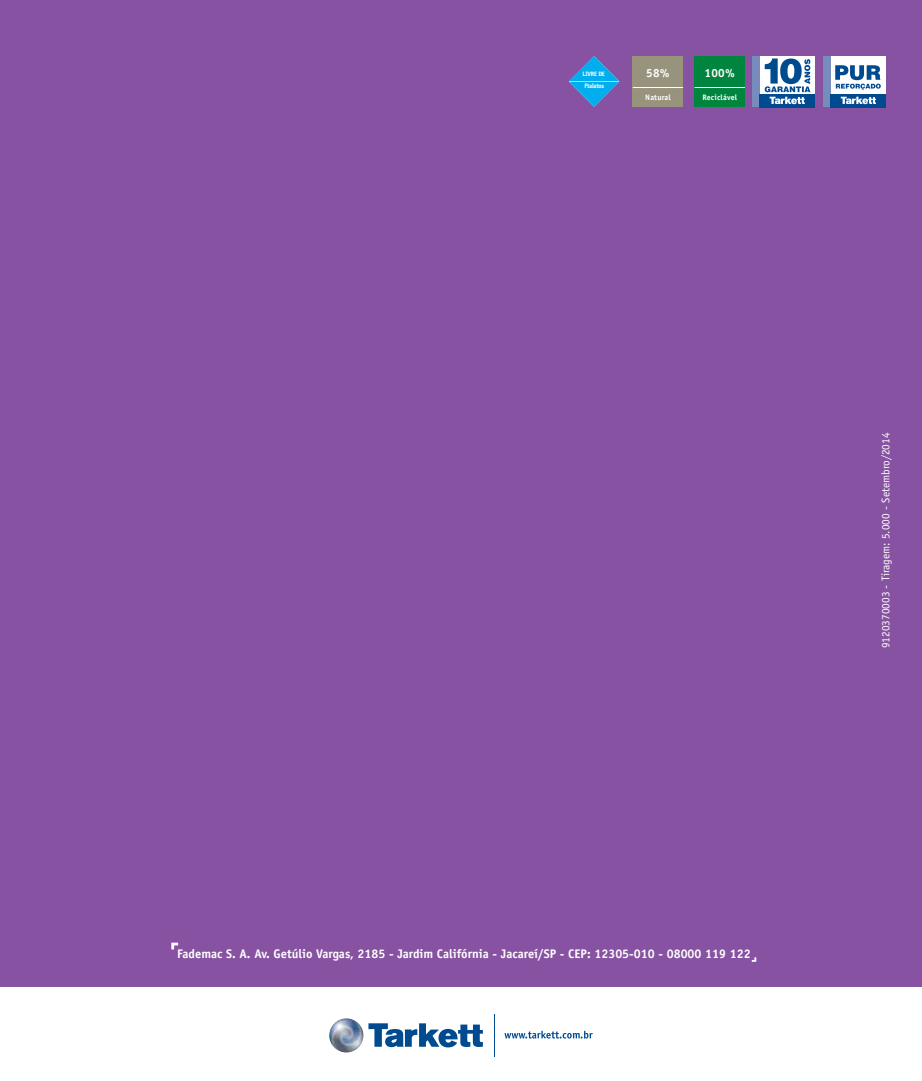
<style>
.page{position:relative;width:922px;height:1081px;background:#fff}
.page>*{position:absolute;margin:0;border:0;box-sizing:border-box;transform-origin:0 0}
.t1{font:700 12.5px "Officina Sans Std";color:#fff}
.t2{font:700 11.75px "Officina Sans Std";color:#fff}
.t3{font:11.25px "Officina Sans Std";color:#fff}
.t4{font:700 7.88px "Officina Sans Std";letter-spacing:.02em;color:#fff}
.t5{font:700 6.5px "Officina Sans Std";letter-spacing:-.05em;color:#fff}
.t6{font:700 6.38px "Officina Sans Std";letter-spacing:-.04em;color:#fff}
</style>
<div class="page">
<div style="left:0;top:0;width:921px;height:1081px;background:#8652a1"></div>
<svg style="left:751px;top:957px;width:5px;height:5px"></svg>
<svg style="left:171px;top:942px;width:7px;height:7px"></svg>
<div style="left:759px;top:56px;width:55px;height:51px;background:#fff"></div>
<div style="left:752px;top:56px;width:7px;height:51px;background:#778bbc"></div>
<div style="left:759px;top:94px;width:55px;height:13px;background:#004a8f"></div>
<svg style="left:764px;top:58px;width:46px;height:46px"></svg>
<div style="left:830px;top:56px;width:55px;height:51px;background:#fff"></div>
<div style="left:822px;top:56px;width:8px;height:51px;background:#778bbc"></div>
<div style="left:830px;top:94px;width:55px;height:13px;background:#004a8f"></div>
<svg style="left:835px;top:65px;width:45px;height:25px"></svg>
<svg style="left:840px;top:97px;width:35px;height:7px"></svg>
<div style="left:632px;top:57px;width:51px;height:50px;background:#97937d"></div>
<hr style="left:632px;top:87px;width:51px;height:1px;background:#fff">
<div style="left:694px;top:57px;width:50px;height:50px;background:#00853f"></div>
<hr style="left:694px;top:87px;width:50px;height:1px;background:#fff">
<svg style="left:569px;top:56px;width:50px;height:51px"></svg>
<div style="left:0;top:988px;width:921px;height:93px;background:#fff"></div>
<svg style="left:368px;top:1023px;width:115px;height:24px"></svg>
<img style="left:329px;top:1018px;width:34px;height:34px;border-radius:17px">
<hr style="left:494px;top:1014px;width:1px;height:42px;background:#004a8f">
<svg style="left:504px;top:1030px;width:88px;height:8px"></svg>
<p class="t6" style="left:582px;top:70px;width:24px">LIVRE DE</p>
<p class="t5" style="left:584px;top:82px;width:21px">Ftalatos</p>
<p class="t2" style="left:646px;top:65px;width:25px">58%</p>
<p class="t4" style="left:645px;top:92px;width:27px">Natural</p>
<p class="t2" style="left:704px;top:65px;width:32px">100%</p>
<p class="t4" style="left:702px;top:92px;width:36px">Reciclável</p>
<p class="t1" style="left:177px;top:946px;width:575px">Fademac S. A. Av. Getúlio Vargas, 2185 - Jardim Califórnia - Jacareí/SP - CEP: 12305-010 - 08000 119 122</p>
<p class="t3" style="left:878px;top:648px;width:217px;rotate:-90deg">9120370003 - Tiragem: 5.000 - Setembro/2014</p>
</div>
